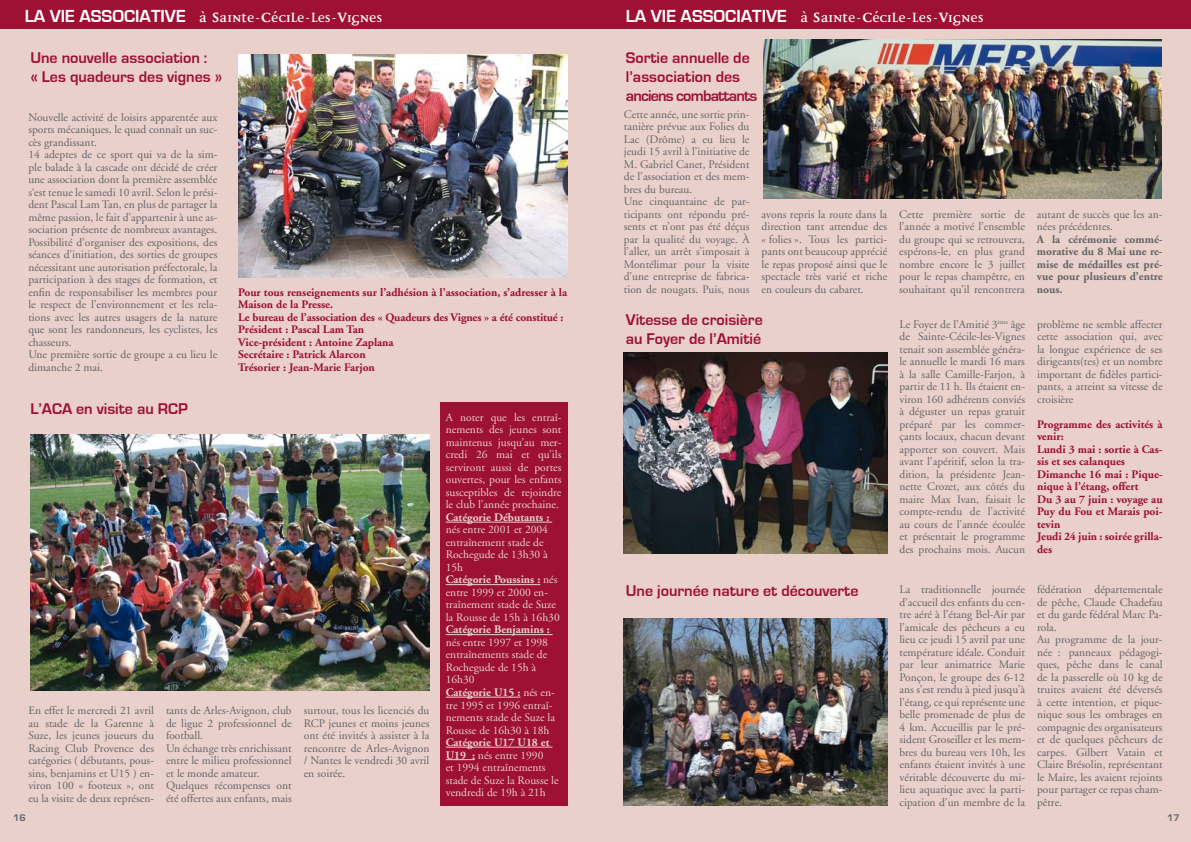
<style>
.page{position:relative;width:1191px;height:842px;background:#fff}
.page>*{position:absolute;margin:0;border:0;box-sizing:border-box;transform-origin:0 0}
.t1{font:700 18px "Disturbance";color:#fff}
.t2{font:700 18px "Eurostile";color:#fff}
.t3{font:700 16px/19.2px "Eurostile";color:#9e1132}
.t4{font:11.5px/12.5px "Adobe Garamond";color:#646567;text-align:justify}
.t5{font:11.5px/12.5px "Adobe Garamond";color:#e9d0cb}
.t6{font:700 11.5px/12.5px "Adobe Garamond";color:#9e1132}
.t7{font:700 11.5px/12.5px "Adobe Garamond";color:#646567;text-align:justify}
.t8{font:700 11.5px "Adobe Garamond";color:#e9d0cb}
.t9{font:700 10px "Eurostile";color:#646567}
.s1{font-family:"Eurostile"}
.s2{font-size:24px}
.s3{font-weight:700}
</style>
<div class="page">
<div style="left:0;top:26px;width:1191px;height:816px;background:#e9d0cb"></div>
<img style="left:238px;top:54px;width:329px;height:224px">
<div style="left:0;top:0;width:1191px;height:28px;background:#9e1132"></div>
<img style="left:763px;top:39px;width:399px;height:159px">
<img style="left:30px;top:434px;width:400px;height:256px">
<img style="left:624px;top:352px;width:263px;height:201px">
<img style="left:624px;top:618px;width:263px;height:188px">
<div style="left:440px;top:403px;width:127px;height:403px;background:#9e1132"></div>
<hr style="left:446px;top:522px;width:106px;height:1px;background:#e9d0cb">
<hr style="left:446px;top:584px;width:94px;height:1px;background:#e9d0cb">
<hr style="left:446px;top:634px;width:106px;height:1px;background:#e9d0cb">
<hr style="left:446px;top:697px;width:74px;height:1px;background:#e9d0cb">
<hr style="left:446px;top:747px;width:106px;height:1px;background:#e9d0cb">
<svg style="left:446px;top:759px;width:29px;height:1px"></svg>
<h1 class="t2" style="left:25px;top:6px;width:66px">LA VIE ASSOCIATI</h1>
<h1 class="t1" style="left:165px;top:9px;width:219px"><span class="s1">VE</span> à <span class="s2">S</span>ainte-<span class="s2">C</span>écile-les-<span class="s2">V</span>ignes</h1>
<h2 class="t3" style="left:30px;top:48px;width:193px">Une nouvelle association :<br>« Les quadeurs des vignes »</h2>
<p class="t4" style="left:28px;top:111px;width:191px;text-align:left">Nouvelle activité de loisirs apparentée aux sports mécaniques, le quad connaît un suc&shy;cès grandissant.<br>14 adeptes de ce sport qui va de la sim&shy;ple balade à la cascade ont décidé de créer une association dont la première assemblée s‘est tenue le samedi 10 avril. Selon le prési&shy;dent Pascal Lam Tan, en plus de partager la même passion, le fait d’appartenir à une as&shy;sociation présente de nombreux avantages.<br>Possibilité d’organiser des expositions, des séances d’initiation, des sorties de groupes nécessitant une autorisation préfectorale, la participation à des stages de formation, et enfin de responsabiliser les membres pour le respect de l’environnement et les rela&shy;tions avec les autres usagers de la nature que sont les randonneurs, les cyclistes, les chasseurs.<br>Une première sortie de groupe a eu lieu le dimanche 2 mai.</p>
<p class="t6" style="left:238px;top:286px;width:330px">Pour tous renseignements sur l’adhésion à l’association, s’adresser à la Maison de la Presse.<br>Le bureau de l’association des « Quadeurs des Vignes » a été constitué :<br>Président : Pascal Lam Tan<br>Vice-président : Antoine Zaplana<br>Secrétaire : Patrick Alarcon<br>Trésorier : Jean-Marie Farjon</p>
<h2 class="t3" style="left:30px;top:400px;width:23px">L’ACA</h2>
<h2 class="t3" style="left:76px;top:400px;width:103px">en visite au RCP</h2>
<p class="t4" style="left:28px;top:705px;width:127px">En effet le mercredi 21 avril au stade de la Garenne à Suze, les jeunes joueurs du Racing Club Provence des catégories ( débutants, pous&shy;sins, benjamins et U15 ) en&shy;viron 100 « footeux », ont eu la visite de deux représen-</p>
<p class="t4" style="left:166px;top:705px;width:127px;text-align:left">tants de Arles-Avignon, club de ligue 2 professionnel de football.<br>Un échange très enrichissant entre le milieu professionnel et le monde amateur.<br>Quelques récompenses ont été offertes aux enfants, mais</p>
<p class="t4" style="left:304px;top:705px;width:127px">surtout, tous les licenciés du RCP jeunes et moins jeunes ont été invités à assister à la rencontre de Arles-Avignon / Nantes le vendredi 30 avril en soirée.</p>
<p class="t5" style="left:446px;top:411px;width:117px;text-align:justify">A noter que les entraî&shy;nements des jeunes sont maintenus jusqu’au mer&shy;credi 26 mai et qu’ils serviront aussi de portes ouvertes, pour les enfants susceptibles de rejoindre le club l’année prochaine.</p>
<p class="t8" style="left:446px;top:511px;width:105px">Catégorie Débutants :</p>
<p class="t5" style="left:446px;top:524px;width:115px">nés entre 2001 et 2004 entraînement stade de<br>Rochegude de 13h30 à<br>15h<br><span class="s3">Catégorie Poussins :</span> nés entre 1999 et 2000 en&shy;traînement stade de Suze la Rousse de 15h à 16h30</p>
<p class="t8" style="left:446px;top:623px;width:106px">Catégorie Benjamins :</p>
<p class="t5" style="left:446px;top:636px;width:111px">nés entre 1997 et 1998 entraînements stade de<br>Rochegude de 15h à<br>16h30<br><span class="s3">Catégorie U15 :</span> nés en&shy;tre 1995 et 1996 entraî&shy;nements stade de Suze la<br>Rousse de 16h30 à 18h</p>
<p class="t5" style="left:446px;top:736px;width:114px"><span class="s3">Catégorie U17 U18 et<br>U19 :</span> nés entre 1990<br>et 1994 entraînements stade de Suze la Rousse le vendredi de 19h à 21h</p>
<h1 class="t2" style="left:626px;top:6px;width:66px">LA VIE ASSOCIATI</h1>
<h1 class="t1" style="left:766px;top:9px;width:219px"><span class="s1">VE</span> à <span class="s2">S</span>ainte-<span class="s2">C</span>écile-les-<span class="s2">V</span>ignes</h1>
<h2 class="t3" style="left:626px;top:48px;width:133px">Sortie annuelle de l’association des anciens combattants</h2>
<p class="t4" style="left:624px;top:108px;width:127px;text-align:left">Cette année, une sortie prin&shy;tanière prévue aux Folies du<br>Lac (Drôme) a eu lieu le jeudi 15 avril à l’initiative de<br>M. Gabriel Canet, Président de l’association et des mem&shy;bres du bureau.<br>Une cinquantaine de par&shy;ticipants ont répondu pré&shy;sents et n’ont pas été déçus par la qualité du voyage. À l’aller, un arrêt s’imposait à<br>Montélimar pour la visite d’une entreprise de fabrica&shy;tion de nougats. Puis, nous</p>
<p class="t4" style="left:761px;top:208px;width:127px">avons repris la route dans la direction tant attendue des « folies ». Tous les partici&shy;pants ont beaucoup apprécié le repas proposé ainsi que le spectacle très varié et riche en couleurs du cabaret.</p>
<p class="t4" style="left:899px;top:208px;width:127px">Cette première sortie de l’année a motivé l’ensemble du groupe qui se retrouvera, espérons-le, en plus grand nombre encore le 3 juillet pour le repas champêtre, en souhaitant qu’il rencontrera</p>
<p class="t4" style="left:1037px;top:208px;width:127px">autant de succès que les an&shy;nées précédentes.</p>
<p class="t7" style="left:1037px;top:233px;width:127px">A la cérémonie commé&shy;morative du 8 Mai une re&shy;mise de médailles est pré&shy;vue pour plusieurs d’entre nous.</p>
<h2 class="t3" style="left:626px;top:310px;width:138px">Vitesse de croisière au Foyer de l’Amitié</h2>
<p class="t4" style="left:899px;top:318px;width:127px">Le Foyer de l’Amitié 3<sup>ème</sup> âge de Sainte-Cécile-les-Vignes tenait son assemblée généra&shy;le annuelle le mardi 16 mars à la salle Camille-Farjon, à partir de 11 h. Ils étaient en&shy;viron 160 adhérents conviés à déguster un repas gratuit préparé par les commer&shy;çants locaux, chacun devant apporter son couvert. Mais avant l’apéritif, selon la tra&shy;dition, la présidente Jean&shy;nette Crozet, aux côtés du maire Max Ivan, faisait le compte-rendu de l’activité au cours de l’année écoulée et présentait le programme des prochains mois. Aucun</p>
<p class="t4" style="left:1037px;top:318px;width:127px">problème ne semble affecter cette association qui, avec la longue expérience de ses dirigeants(tes) et un nombre important de fidèles partici&shy;pants, a atteint sa vitesse de croisière</p>
<p class="t6" style="left:1037px;top:418px;width:127px">Programme des activités à venir:<br>Lundi 3 mai : sortie à Cas&shy;sis et ses calanques<br>Dimanche 16 mai : Pique&shy;nique à l’étang, offert<br>Du 3 au 7 juin : voyage au<br>Puy du Fou et Marais poi&shy;tevin<br>Jeudi 24 juin : soirée grilla&shy;des</p>
<h2 class="t3" style="left:626px;top:581px;width:234px">Une journée nature et découverte</h2>
<p class="t4" style="left:899px;top:583px;width:127px">La traditionnelle journée d’accueil des enfants du cen&shy;tre aéré à l’étang Bel-Air par l’amicale des pêcheurs a eu lieu ce jeudi 15 avril par une température idéale. Conduit par leur animatrice Marie Ponçon, le groupe des 6-12 ans s’est rendu à pied jusqu’à l’étang, ce qui représente une belle promenade de plus de 4 km. Accueillis par le pré&shy;sident Groseiller et les mem&shy;bres du bureau vers 10h, les enfants étaient invités à une véritable découverte du mi&shy;lieu aquatique avec la parti&shy;cipation d’un membre de la</p>
<p class="t4" style="left:1037px;top:583px;width:127px;text-align:left">fédération départementale de pêche, Claude Chadefau et du garde fédéral Marc Pa&shy;rola.<br>Au programme de la jour&shy;née : panneaux pédagogi&shy;ques, pêche dans le canal de la passerelle où 10 kg de truites avaient été déversés à cette intention, et pique&shy;nique sous les ombrages en compagnie des organisateurs et de quelques pêcheurs de carpes. Gilbert Vatain et<br>Claire Brésolin, représentant le Maire, les avaient rejoints pour partager ce repas cham&shy;pêtre.</p>
<p class="t9" style="left:13px;top:812px;width:13px">16</p>
<p class="t9" style="left:1167px;top:812px;width:13px">17</p>
</div>
